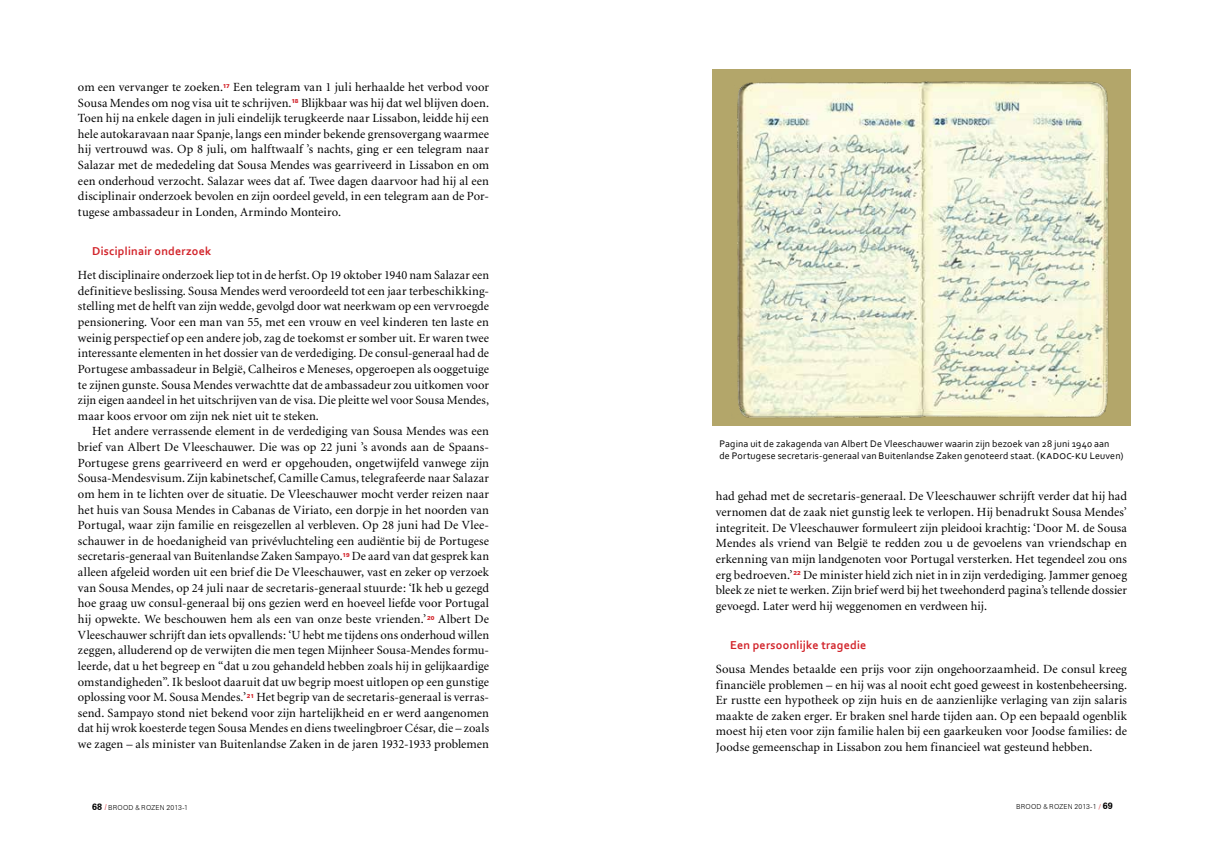
<style>
.page{position:relative;width:1205px;height:851px;background:#fff}
.page>*{position:absolute;margin:0;border:0;box-sizing:border-box;transform-origin:0 0}
.t1{font:12.5px/15.6px "Minion";letter-spacing:.005em;color:#000;text-align:justify}
.t2{font:700 12px "Corbel";letter-spacing:.015em;color:#d2232a}
.t3{font:10px/12.5px "Corbel";letter-spacing:.01em;color:#000}
.t4{font:300 6.88px "Zurich BT";letter-spacing:.025em;color:#000}
.t5{font:900 5.5px "Zurich BT";letter-spacing:-.015em;color:#d2232a}
.s1{font-size:11.25px}
.s2{font-weight:700;font-size:9px}
.s3{font-family:"Candara";font-weight:400;color:#d2232a}
.s4{font-family:"Futura BT"}
.s5{font-weight:400;color:#d2232a}
</style>
<div class="page">
<div style="left:712px;top:69px;width:418px;height:356px;background:#b3a66a"></div>
<img style="left:737px;top:81px;width:372px;height:337px">
<p class="t1" style="left:78px;top:80px;width:147px">om een vervanger te zoeken.</p>
<p class="t5" style="left:223px;top:82px;width:9px">17</p>
<p class="t1" style="left:78px;top:80px;width:413px;text-indent:155px">Een telegram van 1 juli herhaalde het verbod voor<br>Sousa Mendes om nog visa uit te schrijven.</p>
<p class="t1" style="left:78px;top:95px;width:413px;text-indent:223px">Blijkbaar was hij dat wel blijven doen.<br>Toen hij na enkele dagen in juli eindelijk terugkeerde naar Lissabon, leidde hij een hele autokaravaan naar Spanje, langs een minder bekende grensovergang waarmee hij vertrouwd was. Op 8 juli, om halftwaalf ’s nachts, ging er een telegram naar Salazar met de mededeling dat Sousa Mendes was gearriveerd in Lissabon en om een onderhoud verzocht. Salazar wees dat af. Twee dagen daarvoor had hij al een disciplinair onderzoek bevolen en zijn oordeel geveld, in een telegram aan de Por&shy;tugese ambassadeur in Londen, Armindo Monteiro.</p>
<p class="t2" style="left:92px;top:244px;width:121px">Disciplinair onderzoek</p>
<p class="t1" style="left:78px;top:268px;width:413px">Het disciplinaire onderzoek liep tot in de herfst. Op 19 oktober 1940 nam Salazar een</p>
<p class="t1" style="left:78px;top:283px;width:413px">definitieve beslissing. Sousa Mendes werd veroordeeld tot een jaar terbeschikking-</p>
<p class="t1" style="left:78px;top:299px;width:413px">stelling met de helft van zijn wedde, gevolgd door wat neerkwam op een vervroegde</p>
<p class="t1" style="left:78px;top:314px;width:413px">pensionering. Voor een man van 55, met een vrouw en veel kinderen ten laste en</p>
<p class="t1" style="left:78px;top:330px;width:413px">weinig perspectief op een andere job, zag de toekomst er somber uit. Er waren twee</p>
<p class="t1" style="left:78px;top:346px;width:413px">interessante elementen in het dossier van de verdediging. De consul-generaal had de</p>
<p class="t1" style="left:78px;top:361px;width:412px">Portugese ambassadeur in België, Calheiros e Meneses, opgeroepen als ooggetuige</p>
<p class="t1" style="left:78px;top:377px;width:413px">te zijnen gunste. Sousa Mendes verwachtte dat de ambassadeur zou uitkomen voor</p>
<p class="t1" style="left:78px;top:393px;width:413px">zijn eigen aandeel in het uitschrijven van de visa. Die pleitte wel voor Sousa Mendes,</p>
<p class="t1" style="left:78px;top:408px;width:242px">maar koos ervoor om zijn nek niet uit te steken.</p>
<p class="t1" style="left:92px;top:424px;width:398px">Het andere verrassende element in de verdediging van Sousa Mendes was een</p>
<p class="t1" style="left:78px;top:439px;width:413px">brief van Albert De Vleeschauwer. Die was op 22 juni ’s avonds aan de Spaans-</p>
<p class="t1" style="left:78px;top:455px;width:413px">Portugese grens gearriveerd en werd er opgehouden, ongetwijfeld vanwege zijn</p>
<p class="t1" style="left:78px;top:471px;width:413px">Sousa-Mendesvisum. Zijn kabinetschef, Camille Camus, telegrafeerde naar Salazar</p>
<p class="t1" style="left:78px;top:486px;width:413px">om hem in te lichten over de situatie. De Vleeschauwer mocht verder reizen naar</p>
<p class="t1" style="left:78px;top:502px;width:412px">het huis van Sousa Mendes in Cabanas de Viriato, een dorpje in het noorden van</p>
<p class="t1" style="left:78px;top:518px;width:413px">Portugal, waar zijn familie en reisgezellen al verbleven. Op 28 juni had De Vlee-</p>
<p class="t1" style="left:78px;top:533px;width:413px">schauwer in de hoedanigheid van privévluchteling een audiëntie bij de Portugese</p>
<p class="t1" style="left:78px;top:549px;width:266px">secretaris-generaal van Buitenlandse Zaken Sampayo.</p>
<p class="t5" style="left:342px;top:552px;width:9px">19</p>
<p class="t5" style="left:291px;top:98px;width:9px">18</p>
<p class="t1" style="left:78px;top:549px;width:413px;text-indent:274px">De aard van dat gesprek kan alleen afgeleid worden uit een brief die De Vleeschauwer, vast en zeker op verzoek van Sousa Mendes, op 24 juli naar de secretaris-generaal stuurde: ‘Ik heb u gezegd hoe graag uw consul-generaal bij ons gezien werd en hoeveel liefde voor Portugal hij opwekte. We beschouwen hem als een van onze beste vrienden.’</p>
<p class="t1" style="left:78px;top:611px;width:413px;text-indent:360px">Albert De Vleeschauwer schrijft dan iets opvallends: ‘U hebt me tijdens ons onderhoud willen zeggen, alluderend op de verwijten die men tegen Mijnheer Sousa-Mendes formu&shy;leerde, dat u het begreep en “dat u zou gehandeld hebben zoals hij in gelijkaardige omstandigheden”. Ik besloot daaruit dat uw begrip moest uitlopen op een gunstige oplossing voor M. Sousa Mendes.’</p>
<p class="t5" style="left:427px;top:614px;width:9px">20</p>
<p class="t1" style="left:78px;top:689px;width:413px;text-indent:178px">Het begrip van de secretaris-generaal is verras&shy;send. Sampayo stond niet bekend voor zijn hartelijkheid en er werd aangenomen dat hij wrok koesterde tegen Sousa Mendes en diens tweelingbroer César, die – zoals we zagen – als minister van Buitenlandse Zaken in de jaren 1932-1933 problemen</p>
<p class="t5" style="left:247px;top:692px;width:9px">21</p>
<p class="t3" style="left:719px;top:437px;width:405px">Pagina uit de zakagenda van Albert De Vleeschauwer waarin zijn bezoek van 28 juni 1940 aan<br>de Portugese secretaris-generaal van Buitenlandse Zaken genoteerd staat. <span class="s1">(kadoc-ku</span> Leuven)</p>
<p class="t1" style="left:716px;top:489px;width:413px">had gehad met de secretaris-generaal. De Vleeschauwer schrijft verder dat hij had vernomen dat de zaak niet gunstig leek te verlopen. Hij benadrukt Sousa Mendes’ integriteit. De Vleeschauwer formuleert zijn pleidooi krachtig: ‘Door M. de Sousa Mendes als vriend van België te redden zou u de gevoelens van vriendschap en erkenning van mijn landgenoten voor Portugal versterken. Het tegendeel zou ons erg bedroeven.’</p>
<p class="t1" style="left:716px;top:567px;width:413px;text-indent:87px">De minister hield zich niet in in zijn verdediging. Jammer genoeg bleek ze niet te werken. Zijn brief werd bij het tweehonderd pagina’s tellende dossier gevoegd. Later werd hij weggenomen en verdween hij.</p>
<p class="t2" style="left:730px;top:637px;width:138px">Een persoonlijke tragedie</p>
<p class="t1" style="left:716px;top:661px;width:413px">Sousa Mendes betaalde een prijs voor zijn ongehoorzaamheid. De consul kreeg financiële problemen – en hij was al nooit echt goed geweest in kostenbeheersing.<br>Er rustte een hypotheek op zijn huis en de aanzienlijke verlaging van zijn salaris maakte de zaken erger. Er braken snel harde tijden aan. Op een bepaald ogenblik moest hij eten voor zijn familie halen bij een gaarkeuken voor Joodse families: de Joodse gemeenschap in Lissabon zou hem financieel wat gesteund hebben.</p>
<p class="t5" style="left:793px;top:570px;width:9px">22</p>
<p class="t4" style="left:92px;top:802px;width:97px"><span class="s2">68</span> <span class="s3">/</span> BROOD <span class="s4">&amp;</span> ROZEN 2013-1</p>
<p class="t4" style="left:1016px;top:802px;width:98px">BROOD <span class="s4">&amp;</span> ROZEN 2013-1 <span class="s5">/</span> <span class="s2">69</span></p>
</div>
